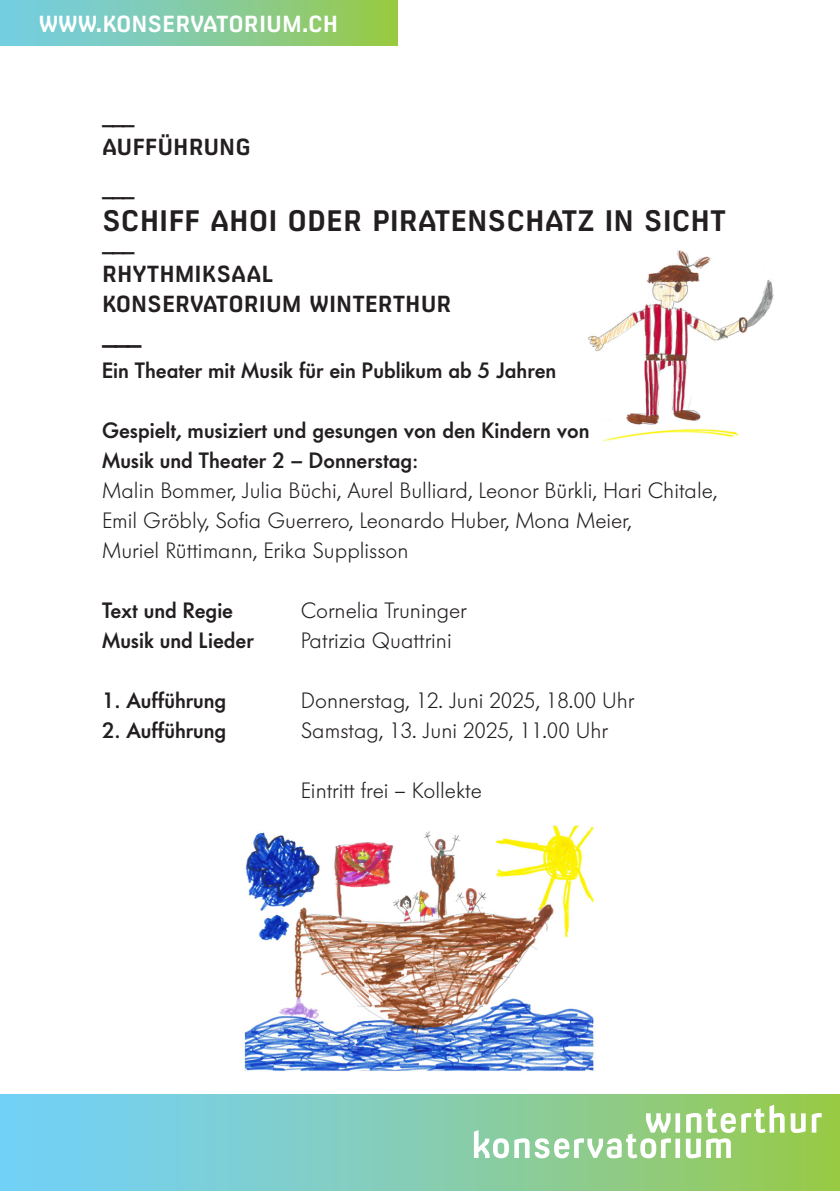
<style>
.page{position:relative;width:840px;height:1191px;background:#fff}
.page>*{position:absolute;margin:0;border:0;box-sizing:border-box;transform-origin:0 0}
.t1{font:700 28px "Milibus Rg";color:#231f20}
.Strich{font:700 24.2px "Milibus Rg";color:#231f20}
.Untertitel{font:300 22px "Futura BQ";color:#231f20}
.Untertitel-2{font:500 22px/30px "Futura BQ";color:#231f20}
.Titel_klein{font:700 22px "Milibus Rg";color:#231f20}
.t2{font:700 22px "Milibus Rg";color:#fff}
.Strich-2{font:700 19.8px "Milibus Rg";color:#231f20}
</style>
<div class="page">
<img style="left:588px;top:250px;width:186px;height:192px">
<img style="left:244px;top:825px;width:350px;height:246px">
<div style="left:0;top:0;width:397px;height:45px;background:linear-gradient(to right,#72ceef,#98c94b)"></div>
<div style="left:0;top:1094px;width:839px;height:97px;background:linear-gradient(to right,#72d1ff,#99ca52)"></div>
<svg style="left:473px;top:1104px;width:348px;height:54px"></svg>
<p class="t2" style="left:39px;top:10px;width:301px">WWW.KONSERVATORIUM.CH</p>
<p class="Strich-2" style="left:102px;top:106px;width:34px">___</p>
<p class="Titel_klein" style="left:102px;top:134px;width:150px">AUFFÜHRUNG</p>
<p class="Strich-2" style="left:102px;top:178px;width:34px">___</p>
<p class="t1" style="left:102px;top:204px;width:625px">SCHIFF AHOI ODER PIRATENSCHATZ IN SICHT</p>
<p class="Strich-2" style="left:102px;top:232px;width:34px">___</p>
<p class="Titel_klein" style="left:102px;top:260px;width:173px">RHYTHMIKSAAL</p>
<p class="Titel_klein" style="left:102px;top:290px;width:351px">KONSERVATORIUM WINTERTHUR</p>
<p class="Strich" style="left:102px;top:322px;width:41px">___</p>
<p class="Untertitel-2" style="left:102px;top:355px;width:455px">Ein Theater mit Musik für ein Publikum ab 5 Jahren</p>
<p class="Untertitel-2" style="left:102px;top:415px;width:488px">Gespielt, musiziert und gesungen von den Kindern von<br>Musik und Theater 2 – Donnerstag:</p>
<p class="Untertitel" style="left:102px;top:476px;width:616px">Malin Bommer, Julia Büchi, Aurel Bulliard, Leonor Bürkli, Hari Chitale,</p>
<p class="Untertitel" style="left:102px;top:506px;width:530px">Emil Gröbly, Sofia Guerrero, Leonardo Huber, Mona Meier,</p>
<p class="Untertitel" style="left:102px;top:536px;width:308px">Muriel Rüttimann, Erika Supplisson</p>
<p class="Untertitel-2" style="left:102px;top:595px;width:132px">Text und Regie</p>
<p class="Untertitel" style="left:300px;top:596px;width:167px">Cornelia Truninger</p>
<p class="Untertitel-2" style="left:102px;top:625px;width:153px">Musik und Lieder</p>
<p class="Untertitel" style="left:300px;top:626px;width:152px">Patrizia Quattrini</p>
<p class="Untertitel-2" style="left:102px;top:685px;width:126px">1. Aufführung</p>
<p class="Untertitel" style="left:300px;top:686px;width:335px">Donnerstag, 12. Juni 2025, 18.00 Uhr</p>
<p class="Untertitel-2" style="left:102px;top:715px;width:126px">2. Aufführung</p>
<p class="Untertitel" style="left:300px;top:716px;width:308px">Samstag, 13. Juni 2025, 11.00 Uhr</p>
<p class="Untertitel" style="left:300px;top:776px;width:182px">Eintritt frei – Kollekte</p>
</div>
